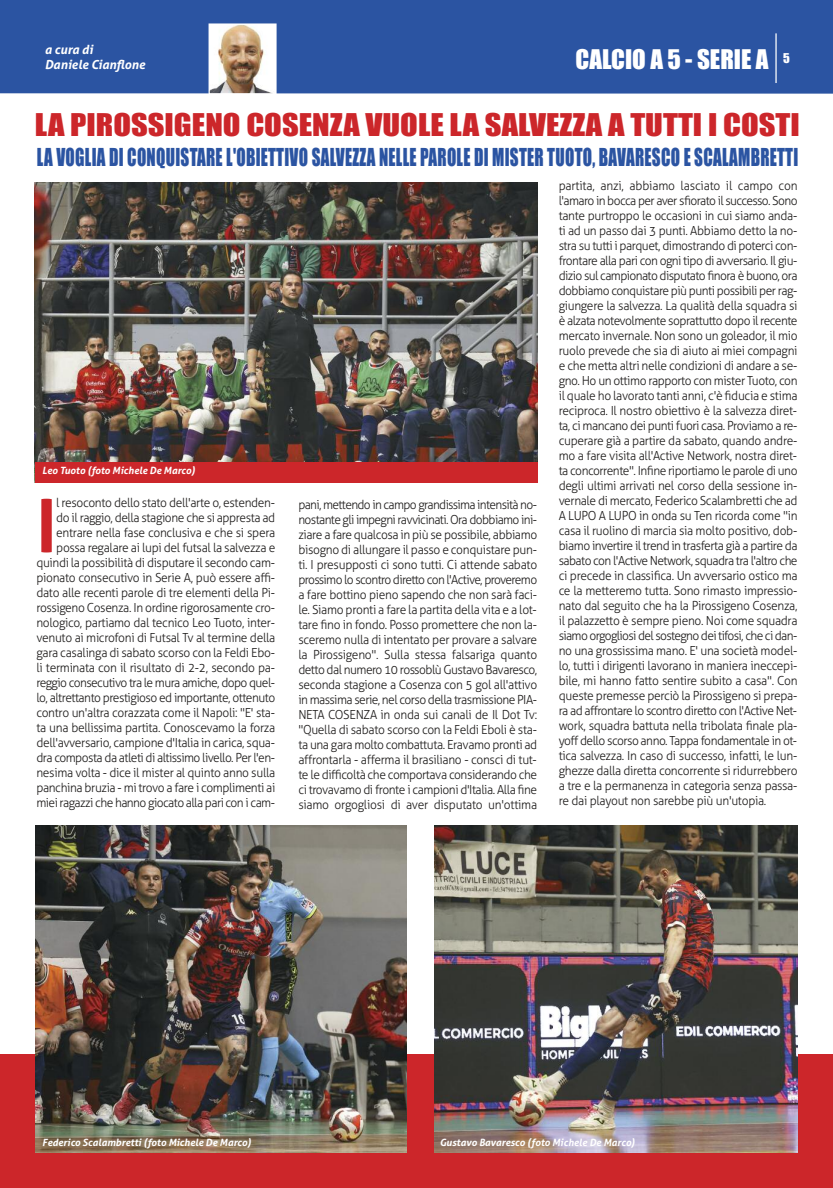
<style>
.page{position:relative;width:833px;height:1188px;background:#fff}
.page>*{position:absolute;margin:0;border:0;box-sizing:border-box;transform-origin:0 0}
.t1{font:700 73.5px "Aller";color:#cc262a;scale:.96 1}
.t2{font:28.88px "Impact";color:#cc262a;scale:1.12 1}
.t3{font:25px "Impact";color:#fff}
.t4{font:22.88px "Impact";letter-spacing:.015em;color:#2b54a2;scale:.75 1}
.t5{font:300 12.5px/15px "Aller";letter-spacing:-.03em;color:#1f1d1c;text-align:justify;scale:.96 1}
.t6{font:italic 700 12.5px/15px "Aller";color:#fff}
.t7{font:12.5px "Impact";color:#fff}
.t8{font:italic 700 10px "Aller";color:#fff}
</style>
<div class="page">
<div style="left:0;top:0;width:833px;height:94px;background:#2b54a2"></div>
<div style="left:0;top:1053px;width:833px;height:134px;background:#cc262a"></div>
<hr style="left:775px;top:33px;width:1px;height:50px;background:#fff">
<img style="left:210px;top:25px;width:64px;height:67px">
<div style="left:208px;top:23px;width:68px;height:71px;border:1px solid #fff"></div>
<img style="left:35px;top:182px;width:502px;height:279px">
<img style="left:35px;top:825px;width:371px;height:327px">
<img style="left:434px;top:825px;width:363px;height:327px">
<div style="left:35px;top:461px;width:502px;height:21px;background:#cc262a"></div>
<p class="t6" style="left:45px;top:42px;width:102px">a cura di<br>Daniele Cianflone</p>
<h3 class="t3" style="left:575px;top:46px;width:194px">CALCIO A 5 - SERIE A</h3>
<p class="t7" style="left:783px;top:51px;width:8px">5</p>
<h2 class="t2" style="left:35px;top:109px;width:684px">LA PIROSSIGENO COSENZA VUOLE LA SALVEZZA A TUTTI I COSTI</h2>
<h3 class="t4" style="left:37px;top:144px;width:1016px">LA VOGLIA DI CONQUISTARE L'OBIETTIVO SALVEZZA NELLE PAROLE DI MISTER TUOTO, BAVARESCO E SCALAMBRETTI</h3>
<p class="t8" style="left:42px;top:464px;width:154px">Leo Tuoto (foto Michele De Marco)</p>
<p class="t5" style="left:36px;top:495px;width:250px;text-align:right">l resoconto dello stato dell'arte o, estenden-<br>do il raggio, della stagione che si appresta ad entrare nella fase conclusiva e che si spera possa regalare ai lupi del futsal la salvezza e quindi la possibilità di disputare il secondo cam&shy;pionato consecutivo in Serie A, può essere affi&shy;dato alle recenti parole di tre elementi della Pi&shy;rossigeno Cosenza. In ordine rigorosamente cro&shy;nologico, partiamo dal tecnico Leo Tuoto, inter&shy;venuto ai microfoni di Futsal Tv al termine della gara casalinga di sabato scorso con la Feldi Ebo&shy;li terminata con il risultato di 2-2, secondo pa&shy;reggio consecutivo tra le mura amiche, dopo quel&shy;lo, altrettanto prestigioso ed importante, ottenuto contro un'altra corazzata come il Napoli: "E' sta&shy;ta una bellissima partita. Conoscevamo la forza dell'avversario, campione d'Italia in carica, squa&shy;dra composta da atleti di altissimo livello. Per l'en&shy;nesima volta - dice il mister al quinto anno sulla panchina bruzia - mi trovo a fare i complimenti ai miei ragazzi che hanno giocato alla pari con i cam-</p>
<p class="t5" style="left:298px;top:496px;width:250px">pani, mettendo in campo grandissima intensità no&shy;nostante gli impegni ravvicinati. Ora dobbiamo ini&shy;ziare a fare qualcosa in più se possibile, abbiamo bisogno di allungare il passo e conquistare pun&shy;ti. I presupposti ci sono tutti. Ci attende sabato prossimo lo scontro diretto con l'Active, proveremo a fare bottino pieno sapendo che non sarà faci&shy;le. Siamo pronti a fare la partita della vita e a lot&shy;tare fino in fondo. Posso promettere che non la&shy;sceremo nulla di intentato per provare a salvare la Pirossigeno". Sulla stessa falsariga quanto detto dal numero 10 rossoblù Gustavo Bavaresco, seconda stagione a Cosenza con 5 gol all'attivo in massima serie, nel corso della trasmissione PIA-NETA COSENZA in onda sui canali de Il Dot Tv: "Quella di sabato scorso con la Feldi Eboli è sta&shy;ta una gara molto combattuta. Eravamo pronti ad affrontarla - afferma il brasiliano - consci di tut&shy;te le difficoltà che comportava considerando che ci trovavamo di fronte i campioni d'Italia. Alla fine siamo orgogliosi di aver disputato un'ottima</p>
<h1 class="t1" style="left:36px;top:480px;width:23px">I</h1>
<p class="t5" style="left:558px;top:178px;width:250px">partita, anzi, abbiamo lasciato il campo con l'amaro in bocca per aver sfiorato il successo. Sono tante purtroppo le occasioni in cui siamo anda&shy;ti ad un passo dai 3 punti. Abbiamo detto la no&shy;stra su tutti i parquet, dimostrando di poterci con&shy;frontare alla pari con ogni tipo di avversario. Il giu&shy;dizio sul campionato disputato finora è buono, ora dobbiamo conquistare più punti possibili per rag&shy;giungere la salvezza. La qualità della squadra si è alzata notevolmente soprattutto dopo il recente mercato invernale. Non sono un goleador, il mio ruolo prevede che sia di aiuto ai miei compagni e che metta altri nelle condizioni di andare a se&shy;gno. Ho un ottimo rapporto con mister Tuoto, con il quale ho lavorato tanti anni, c'è fiducia e stima reciproca. Il nostro obiettivo è la salvezza diret&shy;ta, ci mancano dei punti fuori casa. Proviamo a re&shy;cuperare già a partire da sabato, quando andre&shy;mo a fare visita all'Active Network, nostra diret&shy;ta concorrente". Infine riportiamo le parole di uno degli ultimi arrivati nel corso della sessione in&shy;vernale di mercato, Federico Scalambretti che ad A LUPO A LUPO in onda su Ten ricorda come "in casa il ruolino di marcia sia molto positivo, dob&shy;biamo invertire il trend in trasferta già a partire da sabato con l'Active Network, squadra tra l'altro che ci precede in classifica. Un avversario ostico ma ce la metteremo tutta. Sono rimasto impressio&shy;nato dal seguito che ha la Pirossigeno Cosenza, il palazzetto è sempre pieno. Noi come squadra siamo orgogliosi del sostegno dei tifosi, che ci dan&shy;no una grossissima mano. E' una società model&shy;lo, tutti i dirigenti lavorano in maniera ineccepi&shy;bile, mi hanno fatto sentire subito a casa". Con queste premesse perciò la Pirossigeno si prepa&shy;ra ad affrontare lo scontro diretto con l'Active Net&shy;work, squadra battuta nella tribolata finale pla&shy;yoff dello scorso anno. Tappa fondamentale in ot&shy;tica salvezza. In caso di successo, infatti, le lun&shy;ghezze dalla diretta concorrente si ridurrebbero a tre e la permanenza in categoria senza passa&shy;re dai playout non sarebbe più un'utopia.</p>
<p class="t8" style="left:42px;top:1135px;width:210px">Federico Scalambretti (foto Michele De Marco)</p>
<p class="t8" style="left:440px;top:1135px;width:197px">Gustavo Bavaresco (foto Michele De Marco)</p>
</div>
